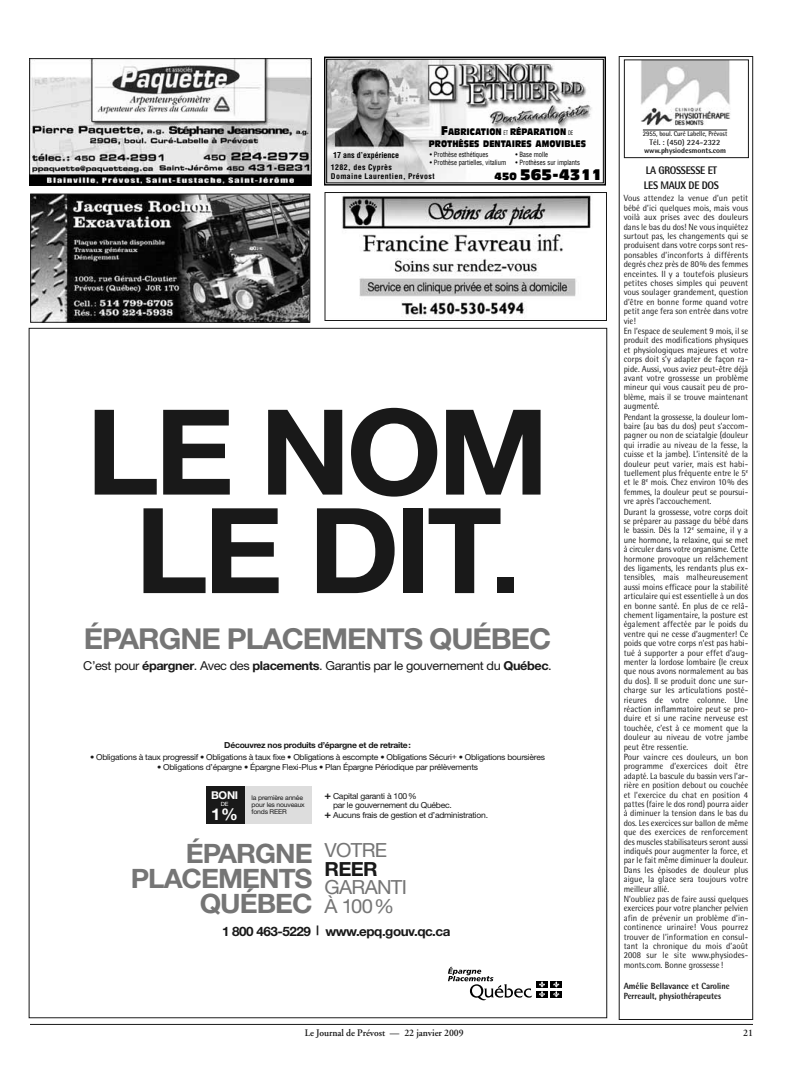
<style>
.page{position:relative;width:792px;height:1080px;background:#fff}
.page>*{position:absolute;margin:0;border:0;box-sizing:border-box;transform-origin:0 0}
.t1{font:118.7px/98.5px "Helvetica Neue Bold+JOUSMC";letter-spacing:-.035em;color:#191919;scale:1.04 1}
.t2{font:28.8px "Helvetica Neue Bold+JOUSMC";letter-spacing:-.035em;color:#757575;scale:1.04 1}
.t3{font:26.7px/25px "Helvetica Neue Bold+JOUSMC";letter-spacing:-.035em;color:#757575;text-align:right;scale:1.04 1}
.t4{font:19.5px/18.5px "Helvetica Neue Roman+RQGDBS";letter-spacing:-.035em;color:#757575;scale:1.04 1}
.t5{font:16.3px "Helvetica Neue Bold+JOUSMC";color:#fff;scale:1.04 1}
.t6{font:15px "Antique Olive Compact+QPRFMO";color:#000}
.t7{font:13px "Helvetica Neue Bold+JOUSMC";letter-spacing:-.035em;color:#191919;scale:1.04 1}
.t8{font:12.3px "Helvetica Neue Roman+RQGDBS";letter-spacing:-.03em;color:#191919;scale:1.04 1}
.t9{font:800 11px/15px "Rotis Semi Sans";letter-spacing:-.03em;color:#191919;scale:.9 1}
.t10{font:10.8px "Helvetica Neue Bold+JOUSMC";color:#fff;scale:1.04 1}
.t11{font:600 10px "Adobe Garamond";color:#191919;scale:.96 1}
.t12{font:9.2px/12px "Antique Olive Compact+QPRFMO";color:#000;text-align:center;scale:.8 1}
.t13{font:9px/9.4px "Rotis Semi Sans";color:#191919;text-align:justify;scale:.95 1}
.t14{font:800 9px/10.4px "Rotis Semi Sans";color:#191919;scale:.95 1}
.t15{font:8.3px "Helvetica Neue Roman+RQGDBS";letter-spacing:-.03em;color:#191919;scale:1.04 1}
.t16{font:8.3px "Helvetica Neue Bold+JOUSMC";letter-spacing:-.03em;color:#191919;scale:1.04 1}
.t17{font:8.2px "Helvetica Neue Roman+RQGDBS";letter-spacing:-.03em;color:#191919;scale:1.04 1}
.t18{font:700 8px "Rotis Semi Sans";color:#191919}
.t19{font:8px "Helvetica Condensed Bold+TUWQOL";color:#000}
.t20{font:7.6px/9px "Helvetica Condensed Bold+TUWQOL";letter-spacing:.05em;color:#000}
.t21{font:800 7.6px "Rotis Semi Sans";color:#191919}
.t22{font:7px "Helvetica Condensed+VFGBJI";color:#000;scale:.94 1}
.t23{font:700 7px "Rotis Semi Sans";letter-spacing:-.005em;color:#191919;scale:.9 1}
.t24{font:6.6px/7.1px "Helvetica Neue Roman+RQGDBS";letter-spacing:-.025em;color:#191919;scale:1.04 1}
.t25{font:5.8px "Helvetica Neue Roman+RQGDBS";color:#fff;scale:1.04 1}
.s1{font-size:12.3px}
.s2{font-family:"Helvetica Condensed+VFGBJI";font-size:6px}
.s3{font-size:10.3px}
.s4{font-size:79.1px;color:#fff}
.s5{font-size:98.9px}
.s6{font-family:"Helvetica Neue Bold+JOUSMC"}
.s7{font-family:"Helvetica Neue Bold+JOUSMC";font-size:10.7px}
.s8{font-family:"Helvetica Neue Bold+JOUSMC";color:#191919}
</style>
<div class="page">
<hr style="left:30px;top:1024px;width:723px;height:1px;background:#191919">
<div style="left:243px;top:787px;width:69px;height:37px;background:#ddd"></div>
<div style="left:206px;top:787px;width:39px;height:37px;background:#191919"></div>
<div style="left:537px;top:981px;width:11px;height:7px;background:#000"></div>
<div style="left:551px;top:981px;width:11px;height:7px;background:#000"></div>
<div style="left:537px;top:991px;width:11px;height:6px;background:#000"></div>
<div style="left:551px;top:991px;width:11px;height:6px;background:#000"></div>
<svg style="left:539px;top:981px;width:6px;height:16px"></svg>
<svg style="left:553px;top:981px;width:6px;height:16px"></svg>
<svg style="left:448px;top:967px;width:84px;height:34px"></svg>
<div style="left:619px;top:56px;width:134px;height:964px;border:1px solid #191919"></div>
<svg style="left:624px;top:60px;width:125px;height:98px"></svg>
<img style="left:342px;top:194px;width:250px;height:124px">
<div style="left:324px;top:192px;width:283px;height:129px;border:1px solid #191919"></div>
<img style="left:32px;top:196px;width:276px;height:124px">
<div style="left:30px;top:194px;width:280px;height:128px;border:1px solid #191919"></div>
<img style="left:29px;top:58px;width:282px;height:127px">
<img style="left:328px;top:61px;width:274px;height:120px">
<div style="left:324px;top:57px;width:282px;height:129px;border:1px solid #000"></div>
<div style="left:326px;top:59px;width:278px;height:124px;border:1px solid #000"></div>
<p class="t12" style="left:429px;top:127px;width:198px"><span class="s1">F</span>ABRICATION <span class="s2">ET</span> RÉPARATION <span class="s2">DE<br></span>PROTHÈSES DENTAIRES AMOVIBLES</p>
<p class="t20" style="left:331px;top:163px;width:105px">1282, des Cyprès<br>Domaine Laurentien, Prévost</p>
<p class="t19" style="left:333px;top:150px;width:68px">17 ans d’expérience</p>
<p class="t22" style="left:516px;top:150px;width:36px">• Base molle</p>
<p class="t22" style="left:516px;top:159px;width:70px">• Prothèses sur implants</p>
<p class="t22" style="left:430px;top:150px;width:64px">• Prothèse esthétiques</p>
<p class="t22" style="left:430px;top:158px;width:83px">• Prothèse partielles, vitalium</p>
<p class="t6" style="left:495px;top:169px;width:109px"><span class="s3">450</span> 565-4311</p>
<p class="t1" style="left:86px;top:411px;width:447px">LE NOM <span class="s4">.</span>LE DIT<span class="s5">.</span></p>
<p class="t2" style="left:84px;top:626px;width:451px">ÉPARGNE PLACEMENTS QUÉBEC</p>
<p class="t8" style="left:83px;top:661px;width:452px">C’est pour <span class="s6">épargner</span>. Avec des <span class="s6">placements</span>. Garantis par le gouvernement du <span class="s6">Québec</span>.</p>
<p class="t16" style="left:224px;top:741px;width:181px">Découvrez nos produits d’épargne et de retraite:</p>
<p class="t17" style="left:90px;top:754px;width:439px">• Obligations à taux progressif • Obligations à taux fixe • Obligations à escompte • Obligations Sécuri+ • Obligations boursières</p>
<p class="t17" style="left:157px;top:763px;width:310px">• Obligations d’épargne • Épargne Flexi-Plus • Plan Épargne Périodique par prélèvements</p>
<p class="t10" style="left:211px;top:791px;width:28px">BONI</p>
<p class="t25" style="left:221px;top:801px;width:9px">DE</p>
<p class="t5" style="left:211px;top:807px;width:27px">1%</p>
<p class="t24" style="left:252px;top:794px;width:53px">la première année pour les nouveaux fonds REER</p>
<p class="t15" style="left:324px;top:792px;width:90px"><span class="s7">+</span> Capital garanti à 100%</p>
<p class="t15" style="left:333px;top:802px;width:116px">par le gouvernement du Québec.</p>
<p class="t15" style="left:324px;top:812px;width:159px"><span class="s7">+</span> Aucuns frais de gestion et d’administration.</p>
<p class="t3" style="left:131px;top:842px;width:176px">ÉPARGNE<br>PLACEMENTS<br>QUÉBEC</p>
<p class="t4" style="left:325px;top:842px;width:81px">VOTRE<br><span class="s8">REER<br></span>GARANTI<br>À 100%</p>
<p class="t7" style="left:222px;top:926px;width:221px">1 800 463-5229 | www.epq.gouv.qc.ca</p>
<p class="t23" style="left:643px;top:131px;width:95px">2955, boul. Curé Labelle, Prévost</p>
<p class="t18" style="left:650px;top:140px;width:73px">Tél. : (450) 224-2322</p>
<p class="t21" style="left:644px;top:148px;width:84px">www.physiodesmonts.com</p>
<p class="t9" style="left:644px;top:164px;width:85px">LA GROSSESSE ET<br>LES MAUX DE DOS</p>
<p class="t13" style="left:624px;top:194px;width:133px">Vous attendez la venue d’un petit bébé d’ici quelques mois, mais vous voilà aux prises avec des douleurs dans le bas du dos! Ne vous inquiétez surtout pas, les changements qui se produisent dans votre corps sont res&shy;ponsables d’inconforts à différents degrés chez près de 80% des femmes enceintes. Il y a toutefois plusieurs petites choses simples qui peuvent vous soulager grandement, question d’être en bonne forme quand votre petit ange fera son entrée dans votre vie!</p>
<p class="t13" style="left:624px;top:327px;width:133px">En l’espace de seulement 9 mois, il se produit des modifications physiques et physiologiques majeures et votre corps doit s’y adapter de façon ra&shy;pide. Aussi, vous aviez peut-être déjà avant votre grossesse un problème mineur qui vous causait peu de pro&shy;blème, mais il se trouve maintenant augmenté.</p>
<p class="t13" style="left:624px;top:413px;width:133px">Pendant la grossesse, la douleur lom&shy;baire (au bas du dos) peut s’accom&shy;pagner ou non de sciatalgie (douleur qui irradie au niveau de la fesse, la cuisse et la jambe). L’intensité de la douleur peut varier, mais est habi&shy;tuellement plus fréquente entre le 5<sup>e </sup>et le 8<sup>e</sup> mois. Chez environ 10% des femmes, la douleur peut se poursui&shy;vre après l’accouchement.</p>
<p class="t13" style="left:624px;top:508px;width:133px">Durant la grossesse, votre corps doit se préparer au passage du bébé dans le bassin. Dès la 12<sup>e</sup> semaine, il y a une hormone, la relaxine, qui se met à circuler dans votre organisme. Cette hormone provoque un relâchement des ligaments, les rendants plus ex&shy;tensibles, mais malheureusement aussi moins efficace pour la stabilité articulaire qui est essentielle à un dos en bonne santé. En plus de ce relâ&shy;chement ligamentaire, la posture est également affectée par le poids du ventre qui ne cesse d’augmenter! Ce poids que votre corps n’est pas habi&shy;tué à supporter a pour effet d’aug&shy;menter la lordose lombaire (le creux que nous avons normalement au bas du dos). Il se produit donc une sur&shy;charge sur les articulations posté&shy;rieures de votre colonne. Une réaction inflammatoire peut se pro&shy;duire et si une racine nerveuse est touchée, c’est à ce moment que la douleur au niveau de votre jambe peut être ressentie.</p>
<p class="t13" style="left:624px;top:753px;width:133px">Pour vaincre ces douleurs, un bon programme d’exercices doit être adapté. La bascule du bassin vers l’ar&shy;rière en position debout ou couchée et l’exercice du chat en position 4 pattes (faire le dos rond) pourra aider à diminuer la tension dans le bas du dos. Les exercices sur ballon de même que des exercices de renforcement des muscles stabilisateurs seront aussi indiqués pour augmenter la force, et par le fait même diminuer la douleur.<br>Dans les épisodes de douleur plus aigue, la glace sera toujours votre meilleur allié.</p>
<p class="t13" style="left:624px;top:895px;width:133px">N’oubliez pas de faire aussi quelques exercices pour votre plancher pelvien afin de prévenir un problème d’in&shy;continence urinaire! Vous pourrez trouver de l’information en consul&shy;tant la chronique du mois d’août 2008 sur le site www.physiodes&shy;monts.com. Bonne grossesse !</p>
<p class="t14" style="left:624px;top:981px;width:113px">Amélie Bellavance et Caroline<br>Perreault, physiothérapeutes</p>
<p class="t11" style="left:305px;top:1029px;width:167px">Le Journal de Prévost — 22 janvier 2009</p>
<p class="t11" style="left:743px;top:1029px;width:12px">21</p>
</div>
